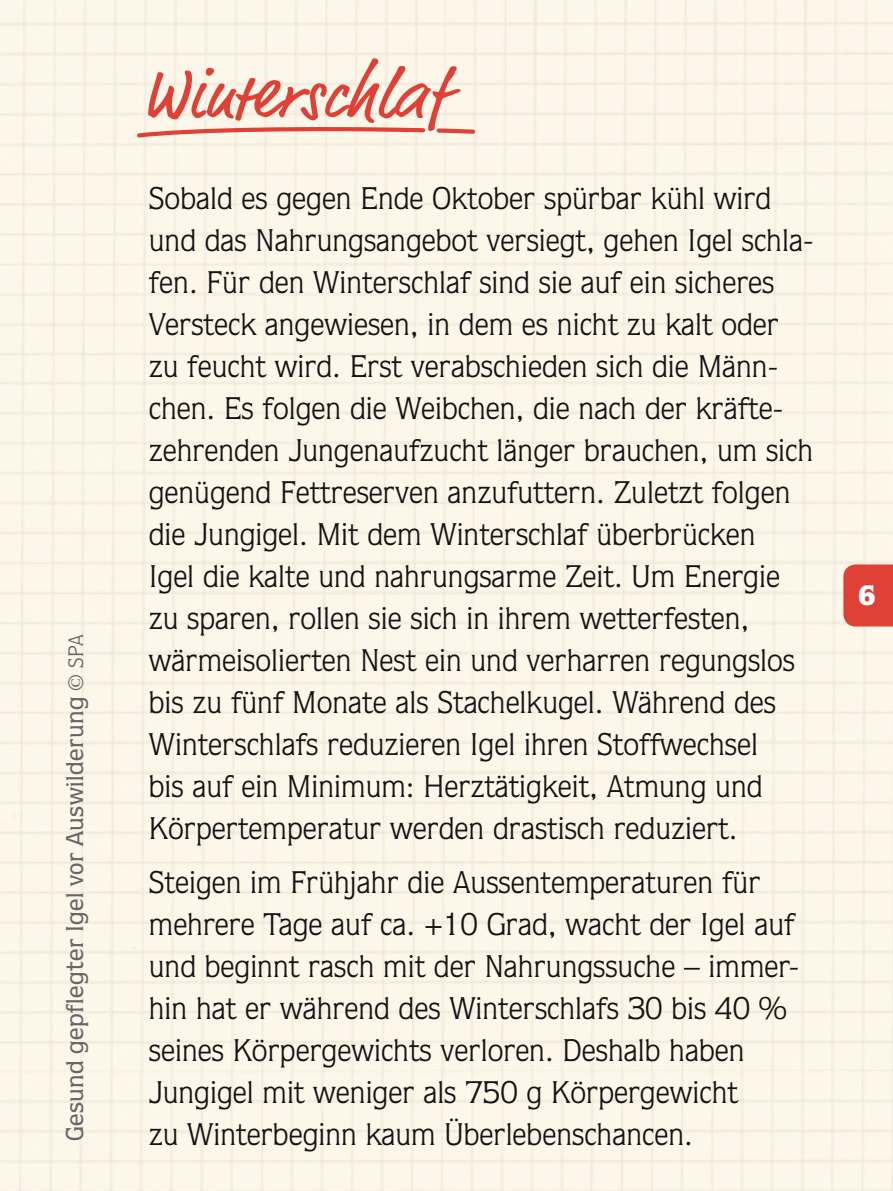
<style>
.page{position:relative;width:893px;height:1191px;background:#fff}
.page>*{position:absolute;margin:0;border:0;box-sizing:border-box;transform-origin:0 0}
.t1{font:70px "Script One";color:#e04137}
.t2{font:31.5px/42px "Quorum Std";color:#141414}
.t3{font:900 28px "Quorum Std";color:#fff}
.t4{font:500 24.5px "Quorum Std";letter-spacing:.015em;color:#676767}
.t5{font:21px "Quorum Std";color:#676767}
</style>
<div class="page">
<div style="left:843px;top:564px;width:50px;height:62px;background:#e04137"></div>
<svg style="left:134px;top:126px;width:293px;height:14px"></svg>
<svg style="left:434px;top:126px;width:43px;height:10px"></svg>
<p class="t5" style="left:64px;top:691px;width:58px;rotate:-90deg">© SPA</p>
<p class="t4" style="left:60px;top:1141px;width:446px;rotate:-90deg">Gesund gepflegter Igel vor Auswilderung</p>
<h1 class="t1" style="left:149px;top:52px;width:303px">Winterschlaf</h1>
<p class="t2" style="left:149px;top:177px;width:666px">Sobald es gegen Ende Oktober spürbar kühl wird und das Nahrungsangebot versiegt, gehen Igel schla&shy;fen. Für den Winterschlaf sind sie auf ein sicheres Versteck angewiesen, in dem es nicht zu kalt oder zu feucht wird. Erst verabschieden sich die Männ&shy;chen. Es folgen die Weibchen, die nach der kräfte&shy;zehrenden Jungen aufzucht länger brauchen, um sich genügend Fettreserven anzufuttern. Zuletzt folgen die Jung igel. Mit dem Winterschlaf überbrücken<br>Igel die kalte und nahrungsarme Zeit. Um Energie zu sparen, rollen sie sich in ihrem wetterfesten, wärmeisolierten Nest ein und verharren regungslos bis zu fünf Monate als Stachelkugel. Während des Winterschlafs reduzieren Igel ihren Stoffwechsel<br>bis auf ein Minimum: Herz tätigkeit, Atmung und Körpertemperatur werden drastisch reduziert.</p>
<p class="t2" style="left:149px;top:861px;width:652px">Steigen im Frühjahr die Aussentemperaturen für mehrere Tage auf ca. +10 Grad, wacht der Igel auf und beginnt rasch mit der Nahrungssuche – immer&shy;hin hat er während des Winterschlafs 30 bis 40 % seines Körpergewichts verloren. Deshalb haben Jung igel mit weniger als 750 g Körpergewicht</p>
<p class="t2" style="left:149px;top:1113px;width:545px">zu Winterbeginn kaum Überlebenschancen.</p>
<p class="t3" style="left:858px;top:578px;width:19px">6</p>
</div>
